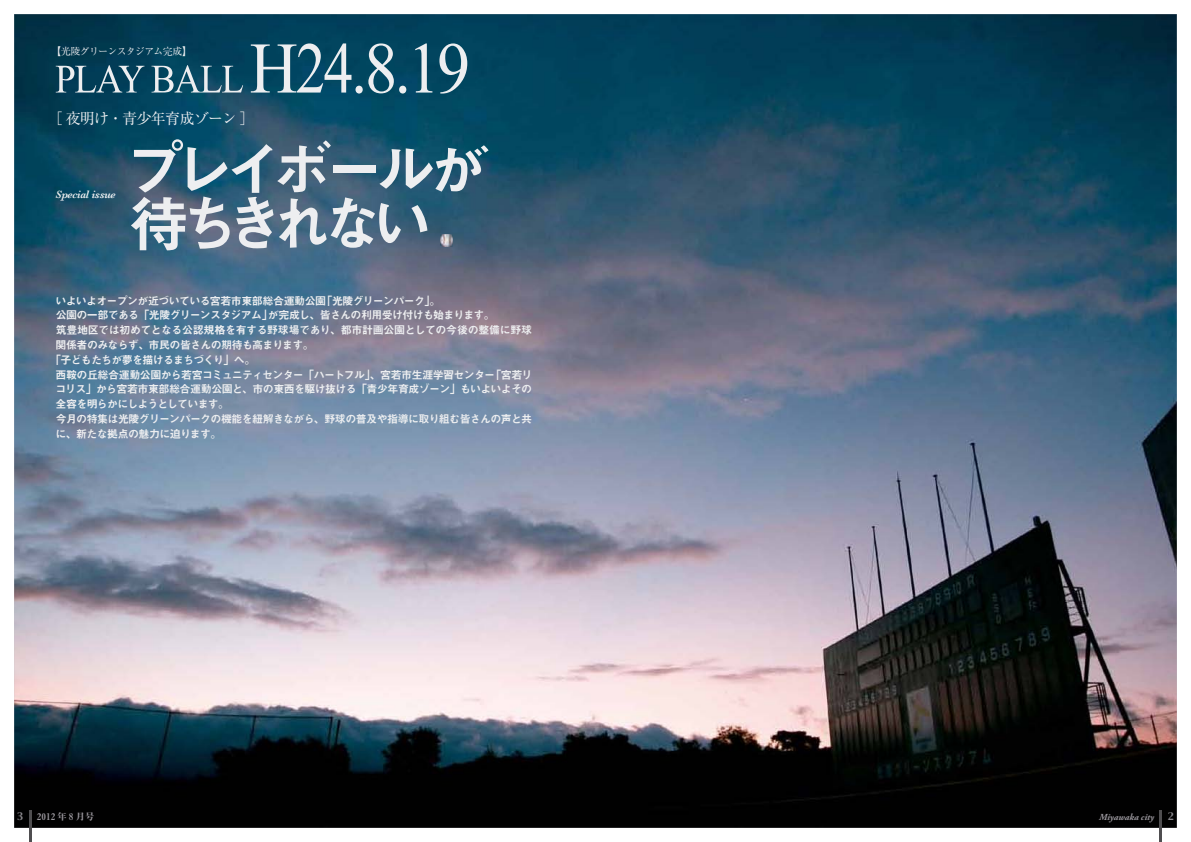
<style>
.page{position:relative;width:1191px;height:842px;background:#fff}
.page>*{position:absolute;margin:0;border:0;box-sizing:border-box;transform-origin:0 0}
.t1{font:60px/54px "Midashi Go Pr 6 N MB31";letter-spacing:-.165em;color:#edeef0}
.t2{font:15px "Ryumin Pr 6 N";letter-spacing:-.045em;color:#edeef0}
.t3{font:11px/14.8px "Midashi Go Pr 6 N MB31";letter-spacing:-.06em;color:#edeef0}
.t4{font:11px "Midashi Go Pr 6 N MB31";letter-spacing:-.035em;color:#edeef0}
.t5{font:italic 600 11px "Baskerville";letter-spacing:-.025em;color:#edeef0}
.t6{font:10px "Ryumin Pr 6 N";letter-spacing:-.07em;color:#edeef0}
.t7{font:italic 700 9.2px "Adobe Garamond Pro";color:#9b989e}
.t8{font:9.2px "Midashi Min Pr 6 N MA31";color:#9b989e}
.t9{font:9.2px "Capitals";color:#89878c}
</style>
<div class="page">
<img style="left:14px;top:14px;width:1162px;height:814px">
<hr style="left:29px;top:811px;width:2px;height:31px;background:#4f4e50">
<hr style="left:1159px;top:811px;width:2px;height:31px;background:#4f4e50">
<svg style="left:56px;top:43px;width:411px;height:51px;background:#31647a"></svg>
<svg style="left:440px;top:234px;width:12px;height:12px"></svg>
<p class="t6" style="left:51px;top:43px;width:142px">【光陵グリーンスタジアム完成【</p>
<h2 class="t2" style="left:48px;top:106px;width:208px">［夜明け・青少年育成ゾーン [</h2>
<p class="t5" style="left:55px;top:188px;width:62px">Special issue</p>
<h1 class="t1" style="left:124px;top:140px;width:366px">プレイボールが待ちきれない</h1>
<p class="t3" style="left:268px;top:292px;width:228px;text-indent:-212px">いよいよオープンが近づいている宮若市東部総合運動公園<br>が完成し、皆さんの利用受け付けも始まります。</p>
<p class="t3" style="left:321px;top:292px;width:120px">「光陵グリーンパーク。「</p>
<p class="t3" style="left:56px;top:307px;width:218px">公園の一部である「光陵グリーンスタジアム」</p>
<p class="t4" style="left:56px;top:321px;width:478px">筑豊地区では初めてとなる公認規格を有する野球場であり、都市計画公園としての今後の整備に野球</p>
<p class="t3" style="left:56px;top:337px;width:260px">関係者のみならず、市民の皆さんの期待も高まります。</p>
<p class="t3" style="left:50px;top:352px;width:207px">「子どもたちが夢を描けるまちづくり」へ。</p>
<p class="t3" style="left:490px;top:366px;width:44px">「宮若リ</p>
<p class="t3" style="left:55px;top:366px;width:478px">西鞍の丘総合運動公園から若宮コミュニティセンター「ハートフル」、宮若市生涯学習センター<br>コリス」から宮若市東部総合運動公園と、市の東西を駆け抜ける「青少年育成ゾーン」もいよいよその全容を明らかにしようとしています。<br>今月の特集は光陵グリーンパークの機能を紐解きながら、野球の普及や指導に取り組む皆さんの声と共に、新たな拠点の魅力に迫ります。</p>
<p class="t9" style="left:17px;top:810px;width:8px">3</p>
<p class="t8" style="left:37px;top:809px;width:59px">2012 年 8 月号</p>
<p class="t7" style="left:1099px;top:811px;width:57px">Miyawaka city</p>
<p class="t9" style="left:1167px;top:810px;width:8px">2</p>
</div>
